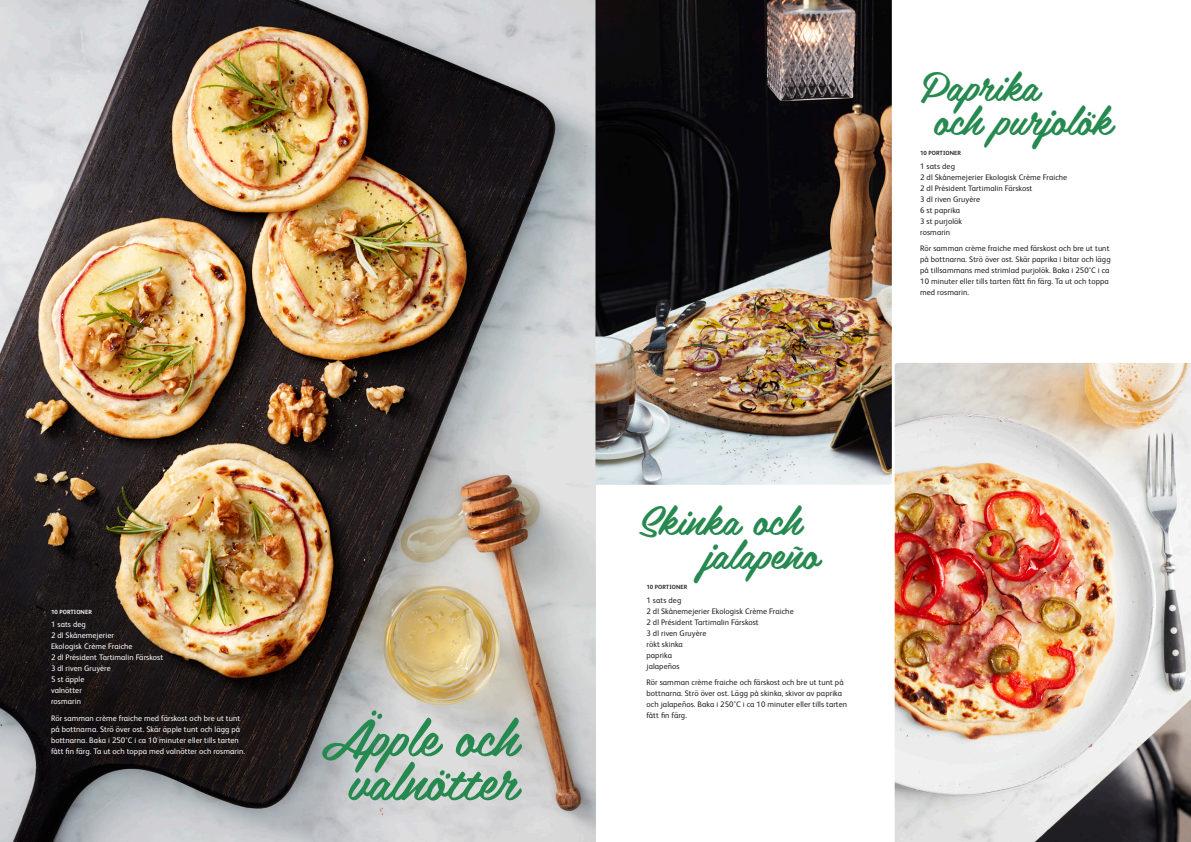
<style>
.page{position:relative;width:1191px;height:842px;background:#fff}
.page>*{position:absolute;margin:0;border:0;box-sizing:border-box;transform-origin:0 0}
.t1{font:52px/44px "Belinda";letter-spacing:-.005em;color:#268950;text-align:center}
.t2{font:40px/34px "Belinda";letter-spacing:-.005em;color:#268950}
.Brödtext{font:8px/11px "FS Albert";letter-spacing:.01em;color:#231f20}
.Brödtext-2{font:8px/11px "FS Albert";letter-spacing:.01em;color:#fff}
.Brödtext-3{font:700 6px "FS Albert";letter-spacing:.01em;color:#231f20}
.Brödtext-4{font:700 6px "FS Albert";letter-spacing:.01em;color:#fff}
</style>
<div class="page">
<img style="left:0;top:0;width:595px;height:842px">
<img style="left:595px;top:0;width:296px;height:485px">
<img style="left:894px;top:363px;width:297px;height:479px">
<p class="Brödtext-4" style="left:51px;top:608px;width:42px">10 PORTIONER</p>
<p class="Brödtext-2" style="left:51px;top:619px;width:36px">1 sats deg</p>
<p class="Brödtext-2" style="left:51px;top:630px;width:83px">2 dl Skånemejerier<br>Ekologisk Crème Fraiche</p>
<p class="Brödtext-2" style="left:51px;top:652px;width:114px">2 dl Président Tartimalin Färskost</p>
<p class="Brödtext-2" style="left:51px;top:663px;width:61px">3 dl riven Gruyère</p>
<p class="Brödtext-2" style="left:51px;top:674px;width:35px">5 st äpple</p>
<p class="Brödtext-2" style="left:51px;top:685px;width:32px">valnötter</p>
<p class="Brödtext-2" style="left:51px;top:696px;width:32px">rosmarin</p>
<p class="Brödtext-2" style="left:51px;top:713px;width:196px">Rör samman crème fraiche med färskost och bre ut tunt på bottnarna. Strö över ost. Skär äpple tunt och lägg på bottnarna. Baka i 250°C i ca 10 minuter eller tills tarten fått fin färg. Ta ut och toppa med valnötter och rosmarin.</p>
<p class="t1" style="left:321px;top:713px;width:197px">Äpple och valnötter</p>
<p class="t2" style="left:933px;top:68px;width:180px;text-indent:-13px">Paprika<br>och purjolök</p>
<p class="Brödtext-3" style="left:920px;top:149px;width:42px">10 PORTIONER</p>
<p class="Brödtext" style="left:920px;top:160px;width:36px">1 sats deg</p>
<p class="Brödtext" style="left:920px;top:171px;width:149px">2 dl Skånemejerier Ekologisk Crème Fraiche</p>
<p class="Brödtext" style="left:920px;top:182px;width:114px">2 dl Président Tartimalin Färskost</p>
<p class="Brödtext" style="left:920px;top:193px;width:61px">3 dl riven Gruyère</p>
<p class="Brödtext" style="left:920px;top:204px;width:41px">6 st paprika</p>
<p class="Brödtext" style="left:920px;top:215px;width:43px">3 st purjolök</p>
<p class="Brödtext" style="left:920px;top:226px;width:32px">rosmarin</p>
<p class="Brödtext" style="left:920px;top:243px;width:192px">Rör samman crème fraiche med färskost och bre ut tunt på bottnarna. Strö över ost. Skär paprika i bitar och lägg på tillsammans med strimlad purjolök. Baka i 250°C i ca 10 minuter eller tills tarten fått fin färg. Ta ut och toppa med rosmarin.</p>
<p class="t2" style="left:703px;top:501px;width:116px;text-indent:-66px">Skinka och jalapeño</p>
<p class="Brödtext-3" style="left:646px;top:583px;width:42px">10 PORTIONER</p>
<p class="Brödtext" style="left:646px;top:594px;width:36px">1 sats deg</p>
<p class="Brödtext" style="left:646px;top:605px;width:149px">2 dl Skånemejerier Ekologisk Crème Fraiche</p>
<p class="Brödtext" style="left:646px;top:616px;width:114px">2 dl Président Tartimalin Färskost</p>
<p class="Brödtext" style="left:646px;top:627px;width:61px">3 dl riven Gruyère</p>
<p class="Brödtext" style="left:646px;top:638px;width:38px">rökt skinka</p>
<p class="Brödtext" style="left:646px;top:649px;width:27px">paprika</p>
<p class="Brödtext" style="left:646px;top:660px;width:35px">jalapeños</p>
<p class="Brödtext" style="left:646px;top:677px;width:202px">Rör samman crème fraiche och färskost och bre ut tunt på bottnarna. Strö över ost. Lägg på skinka, skivor av paprika och jalapeños. Baka i 250°C i ca 10 minuter eller tills tarten fått fin färg.</p>
</div>
